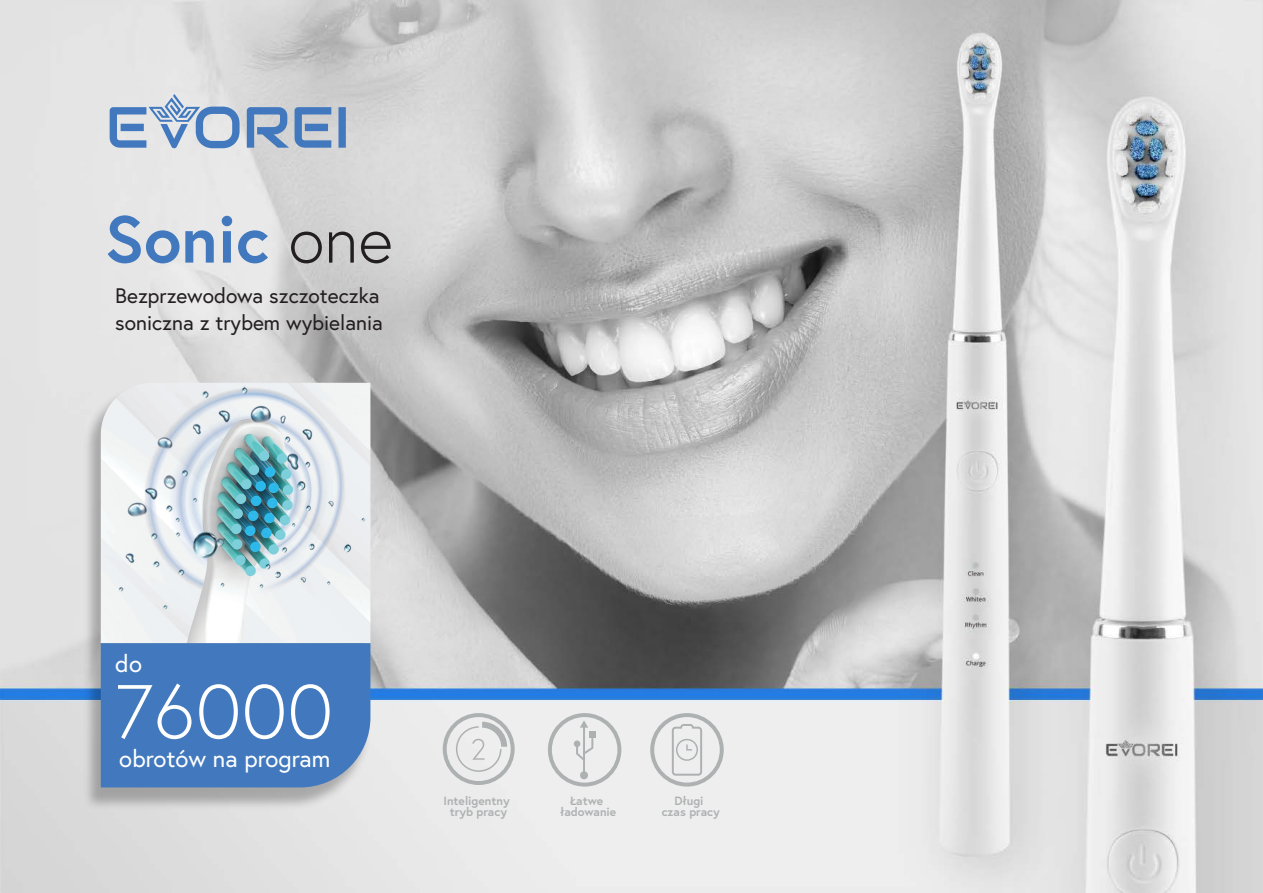
<style>
.page{position:relative;width:1263px;height:893px;background:#fff}
.page>*{position:absolute;margin:0;border:0;box-sizing:border-box;transform-origin:0 0}
.t1{font:24px "Europa";color:#fff}
.t2{font:21px/27px "Europa";color:#231f20}
.t3{font:700 12px/10.5px "Europa";color:#aeb1b2;text-align:center}
</style>
<div class="page">
<img style="left:0;top:0;width:1263px;height:893px">
<svg style="left:443px;top:713px;width:72px;height:72px;background:#dddede"></svg>
<svg style="left:548px;top:713px;width:73px;height:74px;background:#dfe0e0"></svg>
<svg style="left:650px;top:713px;width:74px;height:74px;background:#dedfdf"></svg>
<img style="left:78px;top:383px;width:297px;height:430px">
<img style="left:101px;top:383px;width:269px;height:260px">
<svg style="left:101px;top:643px;width:269px;height:144px;background:#5284c3"></svg>
<svg style="left:110px;top:94px;width:236px;height:54px;background:#a5b9d2"></svg>
<svg style="left:108px;top:215px;width:106px;height:48px;background:#a7bcd7"></svg>
<svg style="left:222px;top:216px;width:10px;height:47px"></svg>
<svg style="left:238px;top:230px;width:30px;height:33px"></svg>
<svg style="left:291px;top:232px;width:31px;height:31px"></svg>
<svg style="left:329px;top:232px;width:25px;height:31px"></svg>
<svg style="left:361px;top:232px;width:30px;height:31px"></svg>
<h2 class="t2" style="left:115px;top:281px;width:269px">Bezprzewodowa szczoteczka soniczna z trybem wybielania</h2>
<h1 class="t1" style="left:115px;top:648px;width:28px">do</h1>
<h1 class="t1" style="left:119px;top:743px;width:213px">obrotów na program</h1>
<p class="t3" style="left:443px;top:796px;width:68px">Inteligentny tryb pracy</p>
<p class="t3" style="left:560px;top:796px;width:58px">Łatwe ładowanie</p>
<p class="t3" style="left:662px;top:796px;width:60px">Długi<br>czas pracy</p>
</div>
